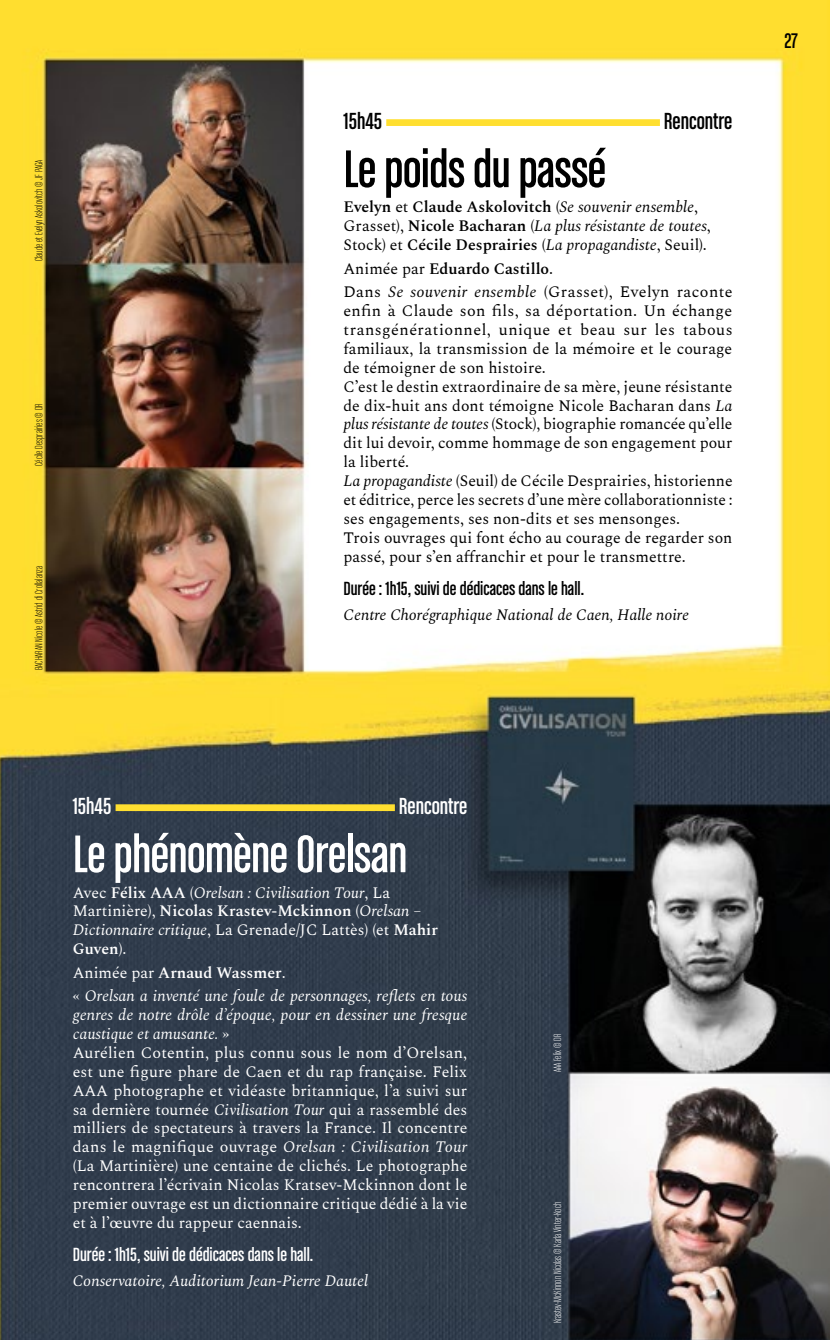
<style>
.page{position:relative;width:830px;height:1340px;background:#fff}
.page>*{position:absolute;margin:0;border:0;box-sizing:border-box;transform-origin:0 0}
.t1{font:56.25px "Chalet Comprime Cologne Sixty";letter-spacing:-.01em;color:#fff}
.t2{font:56.25px "Chalet Comprime Cologne Sixty";letter-spacing:-.01em;color:#000}
.t3{font:24.75px "Chalet Comprime Cologne Sixty";color:#000}
.t4{font:24.75px "Chalet Comprime Cologne Sixty";color:#fff}
.t5{font:22.5px "Chalet Comprime Cologne Sixty";color:#000}
.t6{font:20.25px "Chalet Comprime Cologne Sixty";color:#000}
.t7{font:20.25px "Chalet Comprime Cologne Sixty";color:#fff}
.t8{font:15.75px/18.9px "Spectral";color:#000}
.t9{font:15.75px/18.9px "Spectral";color:#fff}
.t10{font:italic 15.75px/18.9px "Spectral";color:#fff}
.t11{font:italic 15.75px/18.9px "Spectral";color:#000}
.t12{font:15.75px/23.4px "Spectral";letter-spacing:.025em;color:#000}
.t13{font:11.25px "Chalet Comprime Milan Sixty";color:#000}
.t14{font:11.25px "Chalet Comprime Milan Sixty";color:#fff}
.s1{font-weight:600;font-style:normal}
.s2{font-style:normal}
.s3{font-weight:600}
.s4{font-style:italic}
</style>
<div class="page">
<img style="left:0;top:0;width:829px;height:1339px">
<div style="left:343px;top:103px;width:43px;height:30px;background:#fff"></div>
<div style="left:386px;top:119px;width:273px;height:7px;background:#ffdf30"></div>
<div style="left:659px;top:103px;width:73px;height:30px;background:#fff"></div>
<div style="left:343px;top:161px;width:270px;height:29px;background:#fff"></div>
<div style="left:115px;top:804px;width:279px;height:7px;background:#ffdf30"></div>
<p class="t13" style="left:33px;top:261px;width:103px;rotate:-90deg">Claude et Evelyn Askolovitch © JF PAGA</p>
<p class="t13" style="left:33px;top:466px;width:64px;rotate:-90deg">Cécile Desprairies © DR</p>
<p class="t13" style="left:33px;top:670px;width:105px;rotate:-90deg">BACHARAN Nicole © Astrid di Crollalanza</p>
<h2 class="t3" style="left:343px;top:108px;width:40px">15h45</h2>
<h2 class="t3" style="left:663px;top:108px;width:70px">Rencontre</h2>
<h1 class="t2" style="left:343px;top:138px;width:264px">Le poids du passé</h1>
<p class="t11" style="left:343px;top:197px;width:369px"><span class="s1">Evelyn</span> <span class="s2">et</span> <span class="s1">Claude Askolovitch</span> <span class="s2">(</span>Se souvenir ensemble<span class="s2">,<br>Grasset),</span> <span class="s1">Nicole Bacharan</span> <span class="s2">(</span>La plus résistante de toutes<span class="s2">,<br>Stock) et</span> <span class="s1">Cécile Desprairies</span> <span class="s2">(</span>La propagandiste<span class="s2">, Seuil).</span></p>
<p class="t12" style="left:343px;top:255px;width:390px">Animée par <span class="s3">Eduardo Castillo</span>.<br>Dans <span class="s4">Se souvenir ensemble</span> (Grasset), Evelyn raconte</p>
<p class="t8" style="left:343px;top:300px;width:390px">enfin à Claude son fils, sa déportation. Un échange transgénérationnel, unique et beau sur les tabous familiaux, la transmission de la mémoire et le courage de témoigner de son histoire.<br>C’est le destin extraordinaire de sa mère, jeune résistante de dix-huit ans dont témoigne Nicole Bacharan dans <span class="s4">La plus résistante de toutes</span> (Stock), biographie romancée qu’elle dit lui devoir, comme hommage de son engagement pour la liberté.<br><span class="s4">La propagandiste</span> (Seuil) de Cécile Desprairies, historienne et éditrice, perce les secrets d’une mère collaborationniste : ses engagements, ses non-dits et ses mensonges.<br>Trois ouvrages qui font écho au courage de regarder son passé, pour s’en affranchir et pour le transmettre.</p>
<p class="t6" style="left:343px;top:577px;width:242px">Durée : 1h15, suivi de dédicaces dans le hall.</p>
<p class="t11" style="left:343px;top:604px;width:347px">Centre Chorégraphique National de Caen, Halle noire</p>
<h2 class="t4" style="left:73px;top:792px;width:40px">15h45</h2>
<h2 class="t4" style="left:398px;top:792px;width:70px">Rencontre</h2>
<h1 class="t1" style="left:73px;top:823px;width:336px">Le phénomène Orelsan</h1>
<p class="t10" style="left:73px;top:881px;width:366px"><span class="s2">Avec</span> <span class="s1">Félix AAA</span> <span class="s2">(</span>Orelsan : Civilisation Tour<span class="s2">, La Martinière),</span> <span class="s1">Nicolas Krastev-Mckinnon</span> <span class="s2">(</span>Orelsan – Dictionnaire critique<span class="s2">, La Grenade/JC Lattès) (et</span> <span class="s1">Mahir Guven</span><span class="s2">).</span></p>
<p class="t10" style="left:73px;top:959px;width:396px;line-height:23.4px"><span class="s2">Animée par</span> <span class="s1">Arnaud Wassmer</span><span class="s2">.<br>«</span> Orelsan a inventé une foule de personnages, reflets en tous</p>
<p class="t9" style="left:73px;top:1004px;width:396px"><span class="s4">genres de notre drôle d’époque, pour en dessiner une fresque caustique et amusante.</span> »<br>Aurélien Cotentin, plus connu sous le nom d’Orelsan, est une figure phare de Caen et du rap française. Felix AAA photographe et vidéaste britannique, l’a suivi sur sa dernière tournée <span class="s4">Civilisation Tour</span> qui a rassemblé des milliers de spectateurs à travers la France. Il concentre dans le magnifique ouvrage <span class="s4">Orelsan : Civilisation Tour </span>(La Martinière) une centaine de clichés. Le photographe rencontrera l’écrivain Nicolas Kratsev-Mckinnon dont le premier ouvrage est un dictionnaire critique dédié à la vie et à l’œuvre du rappeur caennais.</p>
<p class="t7" style="left:73px;top:1243px;width:242px">Durée : 1h15, suivi de dédicaces dans le hall.</p>
<p class="t10" style="left:73px;top:1270px;width:297px">Conservatoire, Auditorium Jean-Pierre Dautel</p>
<p class="t14" style="left:551px;top:1072px;width:39px;rotate:-90deg">AAA Felix © DR</p>
<p class="t14" style="left:551px;top:1323px;width:123px;rotate:-90deg">Krastev-McKinnon Nicolas © Karla Vinter-Koch</p>
<h3 class="t5" style="left:784px;top:28px;width:15px">27</h3>
</div>
